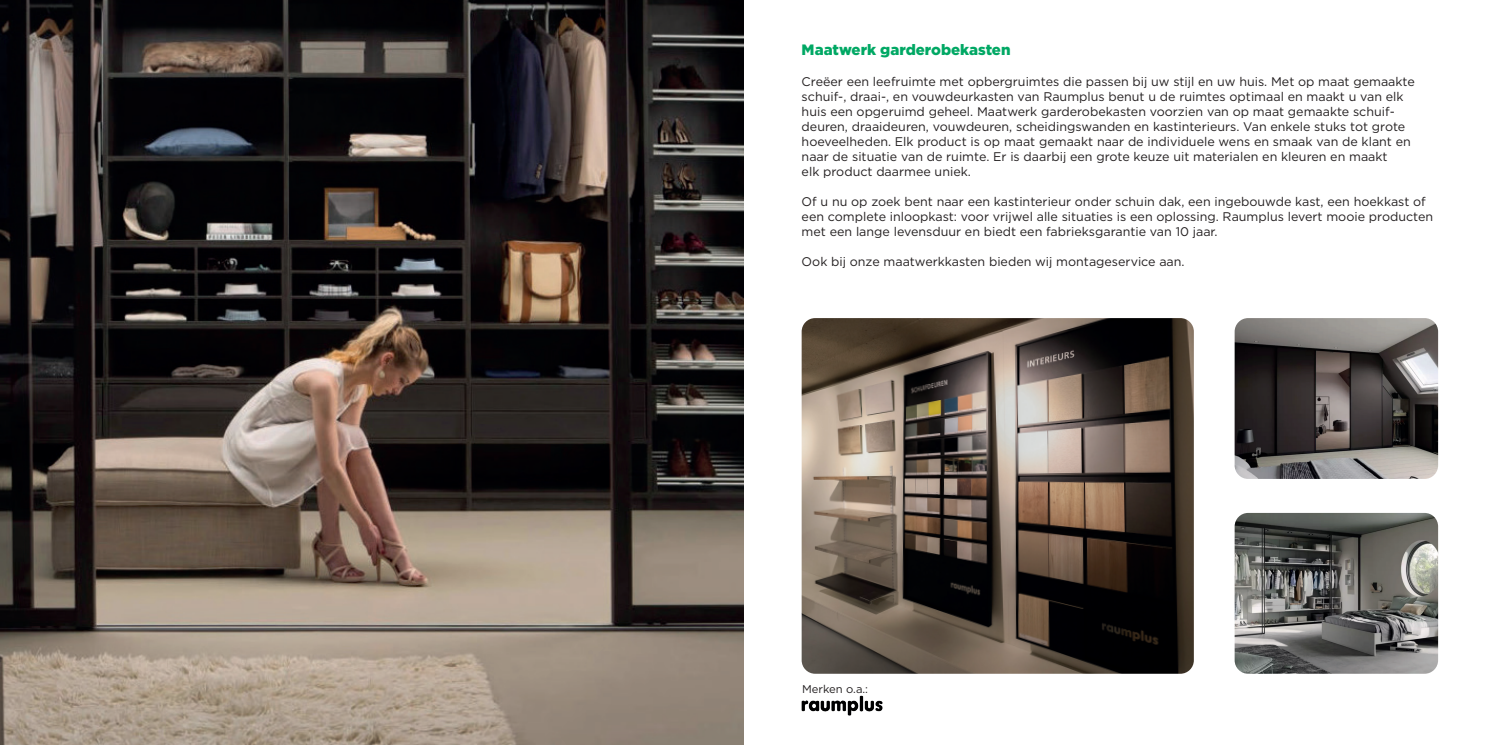
<style>
.page{position:relative;width:1489px;height:745px;background:#fff}
.page>*{position:absolute;margin:0;border:0;box-sizing:border-box;transform-origin:0 0}
.t1{font:900 15px "Gotham";color:#00a864}
.t2{font:12.5px/15px "Gotham";color:#231f20}
.t3{font:11.25px "Gotham";color:#231f20}
</style>
<div class="page">
<img style="left:0;top:0;width:744px;height:744px">
<img style="left:801px;top:695px;width:82px;height:21px">
<img style="left:1234px;top:512px;width:203px;height:161px">
<img style="left:1234px;top:318px;width:203px;height:160px">
<img style="left:801px;top:318px;width:392px;height:355px">
<p class="t1" style="left:801px;top:41px;width:210px">Maatwerk garderobekasten</p>
<p class="t2" style="left:801px;top:74px;width:614px">Creëer een leefruimte met opbergruimtes die passen bij uw stijl en uw huis. Met op maat gemaakte schuif-, draai-, en vouwdeurkasten van Raumplus benut u de ruimtes optimaal en maakt u van elk huis een opgeruimd geheel. Maatwerk garderobekasten voorzien van op maat gemaakte schuif&shy;deuren, draaideuren, vouwdeuren, scheidingswanden en kastinterieurs. Van enkele stuks tot grote hoeveelheden. Elk product is op maat gemaakt naar de individuele wens en smaak van de klant en naar de situatie van de ruimte. Er is daarbij een grote keuze uit materialen en kleuren en maakt<br>elk product daarmee uniek.</p>
<p class="t2" style="left:801px;top:194px;width:633px">Of u nu op zoek bent naar een kastinterieur onder schuin dak, een ingebouwde kast, een hoekkast of een complete inloopkast: voor vrijwel alle situaties is een oplossing. Raumplus levert mooie producten met een lange levensduur en biedt een fabrieksgarantie van 10 jaar.</p>
<p class="t2" style="left:801px;top:254px;width:384px">Ook bij onze maatwerkkasten bieden wij montageservice aan.</p>
<p class="t3" style="left:802px;top:682px;width:68px">Merken o.a.:</p>
</div>
